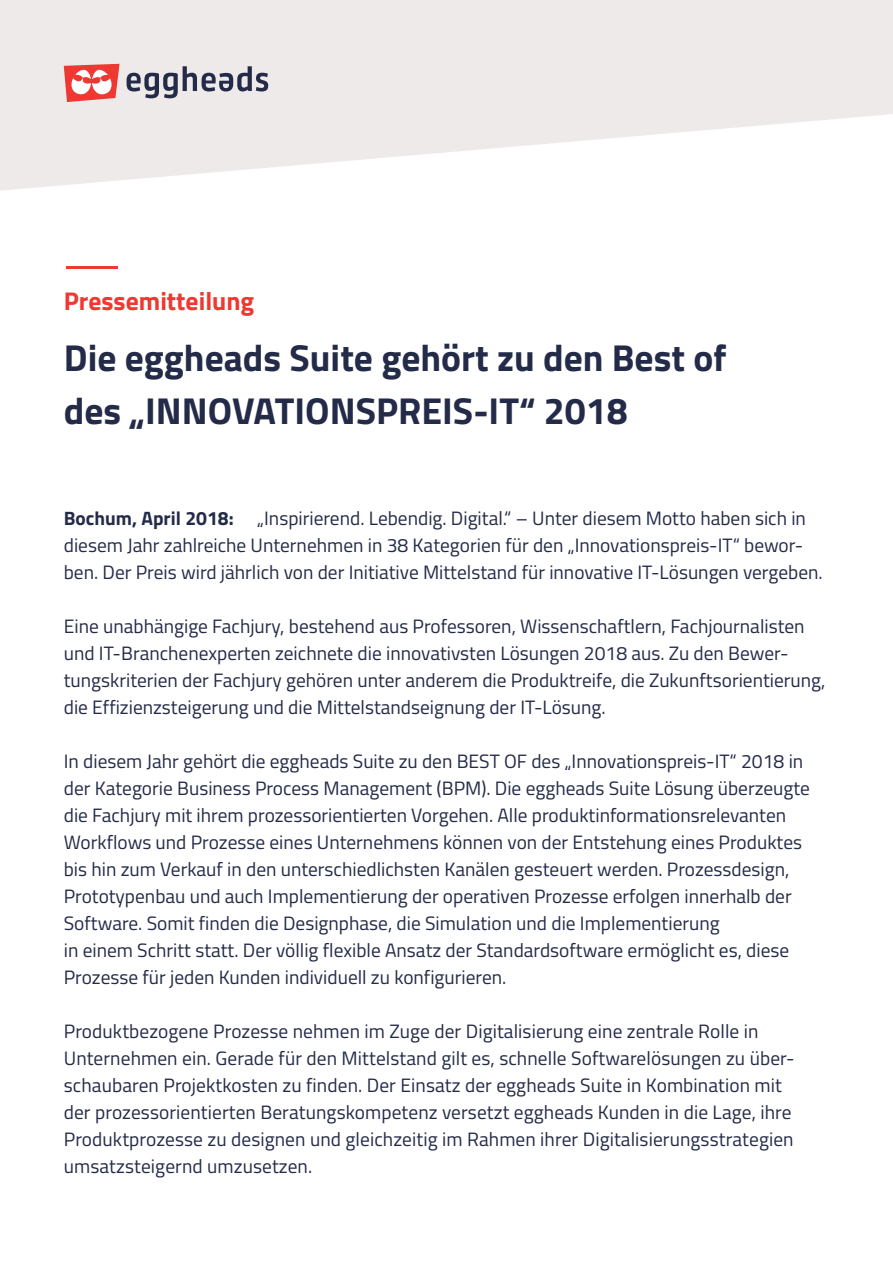
<style>
.page{position:relative;width:893px;height:1263px;background:#fff}
.page>*{position:absolute;margin:0;border:0;box-sizing:border-box;transform-origin:0 0}
.t1{font:700 37.5px/52.5px "Titillium";color:#242b48}
.t2{font:700 25.65px/36px "Titillium";color:#ee3831;scale:2 1}
.t3{font:19.35px/27px "Titillium";color:#242b48}
.s1{font-weight:700}
</style>
<div class="page">
<svg style="left:0;top:0;width:893px;height:191px;fill:#eeeae9"></svg>
<svg style="left:64px;top:64px;width:56px;height:38px"></svg>
<svg style="left:127px;top:66px;width:141px;height:32px;background:#a8a8b1"></svg>
<h2 class="t2" style="left:64px;top:246px;width:97px">—<br>Pressemitteilung</h2>
<h1 class="t1" style="left:64px;top:330px;width:664px">Die eggheads Suite gehört zu den Best of des „INNOVATIONSPREIS-IT“ 2018</h1>
<p class="t3" style="left:64px;top:504px;width:760px"><span class="s1">Bochum, April 2018:</span> „Inspirierend. Lebendig. Digital.“ – Unter diesem Motto haben sich in diesem Jahr zahlreiche Unternehmen in 38 Kategorien für den „Innovationspreis-IT“ bewor&shy;ben. Der Preis wird jährlich von der Initiative Mittelstand für innovative IT-Lösungen vergeben.</p>
<p class="t3" style="left:64px;top:612px;width:763px">Eine unabhängige Fachjury, bestehend aus Professoren, Wissenschaftlern, Fachjournalisten und IT-Branchenexperten zeichnete die innovativsten Lösungen 2018 aus. Zu den Bewer&shy;tungskriterien der Fachjury gehören unter anderem die Produktreife, die Zukunftsorientierung, die Effizienzsteigerung und die Mittelstandseignung der IT-Lösung.</p>
<p class="t3" style="left:64px;top:747px;width:748px">In diesem Jahr gehört die eggheads Suite zu den BEST OF des „Innovationspreis-IT“ 2018 in der Kategorie Business Process Management (BPM). Die eggheads Suite Lösung überzeugte die Fachjury mit ihrem prozessorientierten Vorgehen. Alle produktinformationsrelevanten Workflows und Prozesse eines Unternehmens können von der Entstehung eines Produktes bis hin zum Verkauf in den unterschiedlichsten Kanälen gesteuert werden. Prozessdesign, Prototypenbau und auch Implementierung der operativen Prozesse erfolgen innerhalb der Software. Somit finden die Designphase, die Simulation und die Implementierung<br>in einem Schritt statt. Der völlig flexible Ansatz der Standardsoftware ermöglicht es, diese Prozesse für jeden Kunden individuell zu konfigurieren.</p>
<p class="t3" style="left:64px;top:1016px;width:732px">Produktbezogene Prozesse nehmen im Zuge der Digitalisierung eine zentrale Rolle in Unternehmen ein. Gerade für den Mittelstand gilt es, schnelle Softwarelösungen zu über&shy;schaubaren Projektkosten zu finden. Der Einsatz der eggheads Suite in Kombination mit der prozessorientierten Beratungskompetenz versetzt eggheads Kunden in die Lage, ihre Produktprozesse zu designen und gleichzeitig im Rahmen ihrer Digitalisierungsstrategien umsatzsteigernd umzusetzen.</p>
</div>
